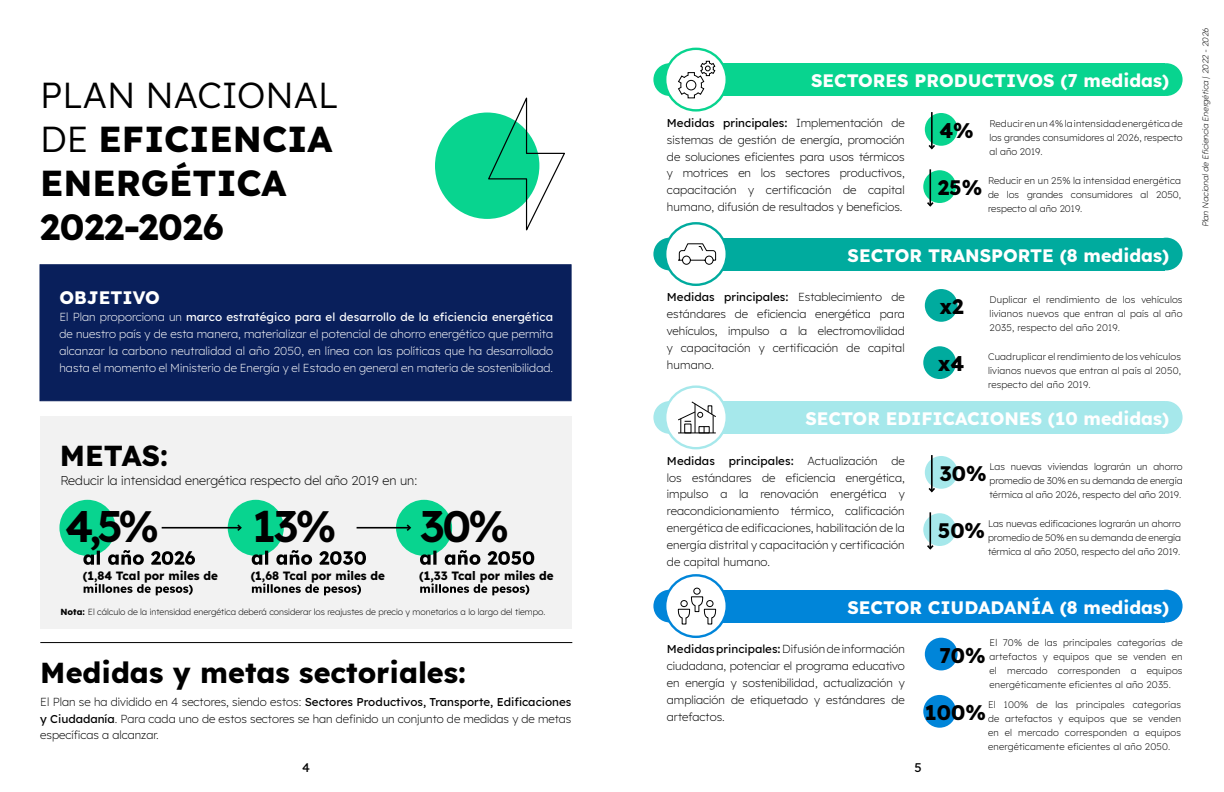
<style>
.page{position:relative;width:1224px;height:792px;background:#fff}
.page>*{position:absolute;margin:0;border:0;box-sizing:border-box;transform-origin:0 0}
.t1{font:600 44px "Lexend";color:#000}
.t2{font:700 36px/44px "Lexend";color:#000}
.t3{font:700 28.8px "Lexend";color:#000}
.t4{font:700 20.8px "Lexend";color:#000}
.t5{font:700 18px "Lexend";color:#fff}
.t6{font:300 12.8px "Lexend";color:#000}
.t7{font:500 12.8px "Lexend";color:#000}
.t8{font:700 12px "Lexend";color:#000}
.t9{font:300 11.6px/16.8px "Lexend";color:#000;text-align:justify}
.t10{font:300 11.6px/16.8px "Lexend";letter-spacing:.005em;color:#fff;text-align:justify}
.t11{font:300 9.6px/14px "Lexend";letter-spacing:.005em;color:#000;text-align:justify}
.t12{font:300 8.8px "Lexend";color:#000}
.t13{font:italic 300 8.4px "Lexend";color:#000}
.s1{font-weight:400}
.s2{font-weight:500}
.s3{font-weight:700}
</style>
<div class="page">
<div style="left:40px;top:264px;width:531px;height:137px;background:#091f5b;border:1px solid #091f5b"></div>
<div style="left:435px;top:113px;width:104px;height:106px;background:#08d48f;border-radius:50%"></div>
<svg style="left:487px;top:97px;width:78px;height:134px"></svg>
<div style="left:40px;top:416px;width:531px;height:212px;background:#f2f2f2"></div>
<svg style="left:84px;top:583px;width:109px;height:12px"></svg>
<div style="left:59px;top:500px;width:57px;height:56px;background:#08d48f;border-radius:50%"></div>
<svg style="left:83px;top:550px;width:112px;height:15px"></svg>
<svg style="left:420px;top:583px;width:109px;height:12px"></svg>
<div style="left:396px;top:500px;width:56px;height:56px;background:#08d48f;border-radius:50%"></div>
<svg style="left:420px;top:550px;width:114px;height:15px"></svg>
<hr style="left:357px;top:527px;width:53px;height:2px;background:#000">
<svg style="left:405px;top:524px;width:7px;height:7px"></svg>
<svg style="left:252px;top:583px;width:109px;height:12px"></svg>
<div style="left:228px;top:500px;width:56px;height:56px;background:#08d48f;border-radius:50%"></div>
<svg style="left:252px;top:550px;width:114px;height:15px"></svg>
<hr style="left:162px;top:527px;width:79px;height:2px;background:#000">
<svg style="left:236px;top:524px;width:6px;height:7px"></svg>
<hr style="left:40px;top:642px;width:532px;height:1px;background:#000">
<div style="left:670px;top:63px;width:494px;height:33px;background:#08d48f"></div>
<div style="left:1150px;top:63px;width:33px;height:33px;background:#08d48f;border-radius:50%"></div>
<div style="left:653px;top:63px;width:33px;height:33px;background:#08d48f;border-radius:50%"></div>
<svg style="left:665px;top:49px;width:62px;height:61px"></svg>
<div style="left:664px;top:48px;width:64px;height:64px;border:2px solid #08d48f;border-radius:50%"></div>
<div style="left:670px;top:238px;width:494px;height:32px;background:#00ab9e"></div>
<div style="left:1150px;top:238px;width:33px;height:32px;background:#00ab9e;border-radius:50%"></div>
<div style="left:653px;top:238px;width:33px;height:32px;background:#00ab9e;border-radius:50%"></div>
<div style="left:665px;top:223px;width:62px;height:62px;background:#fff;border-radius:50%"></div>
<div style="left:664px;top:222px;width:64px;height:64px;border:2px solid #00ab9e;border-radius:50%"></div>
<div style="left:670px;top:401px;width:494px;height:33px;background:#a6e8eb"></div>
<div style="left:1150px;top:401px;width:33px;height:33px;background:#a6e8eb;border-radius:50%"></div>
<div style="left:653px;top:401px;width:33px;height:33px;background:#a6e8eb;border-radius:50%"></div>
<div style="left:665px;top:387px;width:62px;height:61px;background:#fff;border-radius:50%"></div>
<div style="left:664px;top:385px;width:64px;height:64px;border:2px solid #a6e8eb;border-radius:50%"></div>
<svg style="left:677px;top:60px;width:39px;height:39px;background:#dcdcdc"></svg>
<div style="left:670px;top:590px;width:494px;height:32px;background:#0085d9"></div>
<div style="left:1150px;top:590px;width:33px;height:32px;background:#0085d9;border-radius:50%"></div>
<div style="left:653px;top:590px;width:33px;height:32px;background:#0085d9;border-radius:50%"></div>
<div style="left:665px;top:575px;width:62px;height:62px;background:#fff;border-radius:50%"></div>
<div style="left:664px;top:574px;width:64px;height:64px;border:2px solid #0085d9;border-radius:50%"></div>
<div style="left:693px;top:588px;width:7px;height:7px;border:1px solid #000;border-radius:50%"></div>
<svg style="left:678px;top:596px;width:38px;height:29px"></svg>
<hr style="left:678px;top:433px;width:38px;height:1px;background:#000">
<svg style="left:678px;top:401px;width:38px;height:32px"></svg>
<svg style="left:678px;top:243px;width:38px;height:22px"></svg>
<div style="left:925px;top:113px;width:33px;height:33px;background:#08d48f;border-radius:50%"></div>
<hr style="left:931px;top:112px;width:2px;height:36px;background:#000">
<svg style="left:928px;top:143px;width:9px;height:7px"></svg>
<div style="left:923px;top:170px;width:33px;height:33px;background:#08d48f;border-radius:50%"></div>
<hr style="left:929px;top:169px;width:2px;height:37px;background:#000">
<svg style="left:927px;top:200px;width:8px;height:7px"></svg>
<div style="left:925px;top:289px;width:33px;height:33px;background:#00ab9e;border-radius:50%"></div>
<div style="left:923px;top:346px;width:33px;height:33px;background:#00ab9e;border-radius:50%"></div>
<div style="left:925px;top:456px;width:33px;height:33px;background:#a6e8eb;border-radius:50%"></div>
<hr style="left:931px;top:455px;width:2px;height:36px;background:#000">
<svg style="left:928px;top:486px;width:8px;height:7px"></svg>
<div style="left:923px;top:513px;width:33px;height:33px;background:#a6e8eb;border-radius:50%"></div>
<hr style="left:929px;top:512px;width:2px;height:37px;background:#000">
<svg style="left:927px;top:543px;width:8px;height:7px"></svg>
<div style="left:925px;top:638px;width:33px;height:32px;background:#0085d9;border-radius:50%"></div>
<div style="left:923px;top:695px;width:33px;height:33px;background:#0085d9;border-radius:50%"></div>
<h2 class="t2" style="left:40px;top:72px;width:300px"><span class="s1">PLAN NACIONAL<br>DE</span> EFICIENCIA<br>ENERGÉTICA<br>2022-2026</h2>
<h3 class="t5" style="left:59px;top:286px;width:102px">OBJETIVO</h3>
<p class="t10" style="left:59px;top:308px;width:495px">El Plan proporciona un <span class="s2">marco estratégico para el desarrollo de la eficiencia energética </span>de nuestro país y de esta manera, materializar el potencial de ahorro energético que permita alcanzar la carbono neutralidad al año 2050, en línea con las políticas que ha desarrollado hasta el momento el Ministerio de Energía y el Estado en general en materia de sostenibilidad.</p>
<h3 class="t3" style="left:60px;top:438px;width:110px">METAS:</h3>
<p class="t6" style="left:60px;top:472px;width:358px">Reducir la intensidad energética respecto del año 2019 en un:</p>
<h1 class="t1" style="left:65px;top:498px;width:96px">4,5%</h1>
<h1 class="t1" style="left:252px;top:498px;width:86px">13%</h1>
<h1 class="t1" style="left:420px;top:498px;width:91px">30%</h1>
<p class="t8" style="left:83px;top:568px;width:137px">(1,84 Tcal por miles de</p>
<p class="t8" style="left:251px;top:568px;width:136px">(1,68 Tcal por miles de</p>
<p class="t8" style="left:419px;top:568px;width:136px">(1,33 Tcal por miles de</p>
<p class="t12" style="left:60px;top:606px;width:487px"><span class="s3">Nota:</span> El cálculo de la intensidad energética deberá considerar los reajustes de precio y monetarios a lo largo del tiempo.</p>
<h3 class="t3" style="left:40px;top:654px;width:427px">Medidas y metas sectoriales:</h3>
<p class="t9" style="left:40px;top:693px;width:533px">El Plan se ha dividido en 4 sectores, siendo estos: <span class="s2">Sectores Productivos, Transporte, Edificaciones y Ciudadanía</span>. Para cada uno de estos sectores se han definido un conjunto de medidas y de metas específicas a alcanzar.</p>
<h3 class="t5" style="left:811px;top:69px;width:360px">SECTORES PRODUCTIVOS (7 medidas)</h3>
<p class="t9" style="left:667px;top:114px;width:239px"><span class="s2">Medidas principales:</span> Implementación de sistemas de gestión de energía, promoción de soluciones eficientes para usos térmicos y motrices en los sectores productivos, capacitación y certificación de capital humano, difusión de resultados y beneficios.</p>
<h3 class="t4" style="left:939px;top:117px;width:36px">4%</h3>
<p class="t11" style="left:990px;top:116px;width:194px">Reducir en un 4% la intensidad energética de los grandes consumidores al 2026, respecto al año 2019.</p>
<h3 class="t4" style="left:938px;top:174px;width:46px">25%</h3>
<p class="t11" style="left:988px;top:173px;width:194px">Reducir en un 25% la intensidad energética de los grandes consumidores al 2050, respecto al año 2019.</p>
<h3 class="t5" style="left:848px;top:244px;width:323px">SECTOR TRANSPORTE (8 medidas)</h3>
<p class="t9" style="left:667px;top:289px;width:239px"><span class="s2">Medidas principales:</span> Establecimiento de estándares de eficiencia energética para vehículos, impulso a la electromovilidad y capacitación y certificación de capital humano.</p>
<h3 class="t4" style="left:939px;top:293px;width:26px">x2</h3>
<p class="t11" style="left:990px;top:292px;width:194px">Duplicar el rendimiento de los vehículos livianos nuevos que entran al país al año 2035, respecto del año 2019.</p>
<h3 class="t4" style="left:938px;top:351px;width:28px">x4</h3>
<p class="t11" style="left:988px;top:349px;width:194px">Cuadruplicar el rendimiento de los vehículos livianos nuevos que entran al país al 2050, respecto del año 2019.</p>
<h3 class="t5" style="left:805px;top:407px;width:365px">SECTOR EDIFICACIONES (10 medidas)</h3>
<p class="t9" style="left:667px;top:452px;width:239px"><span class="s2">Medidas principales:</span> Actualización de los estándares de eficiencia energética, impulso a la renovación energética y reacondicionamiento térmico, calificación energética de edificaciones, habilitación de la energía distrital y capacitación y certificación de capital humano.</p>
<h3 class="t4" style="left:939px;top:460px;width:49px">30%</h3>
<p class="t11" style="left:990px;top:459px;width:194px">Las nuevas viviendas lograrán un ahorro promedio de 30% en su demanda de energía térmica al año 2026, respecto del año 2019.</p>
<h3 class="t4" style="left:938px;top:517px;width:49px">50%</h3>
<p class="t11" style="left:988px;top:516px;width:194px">Las nuevas edificaciones lograrán un ahorro promedio de 50% en su demanda de energía térmica al año 2050, respecto del año 2019.</p>
<h3 class="t5" style="left:848px;top:596px;width:323px">SECTOR CIUDADANÍA (8 medidas)</h3>
<p class="t9" style="left:667px;top:641px;width:239px"><span class="s2">Medidas principales:</span> Difusión de información ciudadana, potenciar el programa educativo en energía y sostenibilidad, actualización y ampliación de etiquetado y estándares de artefactos.</p>
<h3 class="t4" style="left:939px;top:642px;width:48px">70%</h3>
<p class="t11" style="left:990px;top:635px;width:194px">El 70% de las principales categorías de artefactos y equipos que se venden en el mercado corresponden a equipos energéticamente eficientes al año 2035.</p>
<h3 class="t4" style="left:925px;top:699px;width:62px">100%</h3>
<p class="t11" style="left:988px;top:698px;width:194px">El 100% de las principales categorías de artefactos y equipos que se venden en el mercado corresponden a equipos energéticamente eficientes al año 2050.</p>
<p class="t7" style="left:302px;top:759px;width:9px">4</p>
<p class="t7" style="left:914px;top:759px;width:9px">5</p>
<p class="t13" style="left:1200px;top:227px;width:203px;rotate:-90deg">Plan Nacional de Eficiencia Energ ética | 2022 - 2026</p>
</div>
